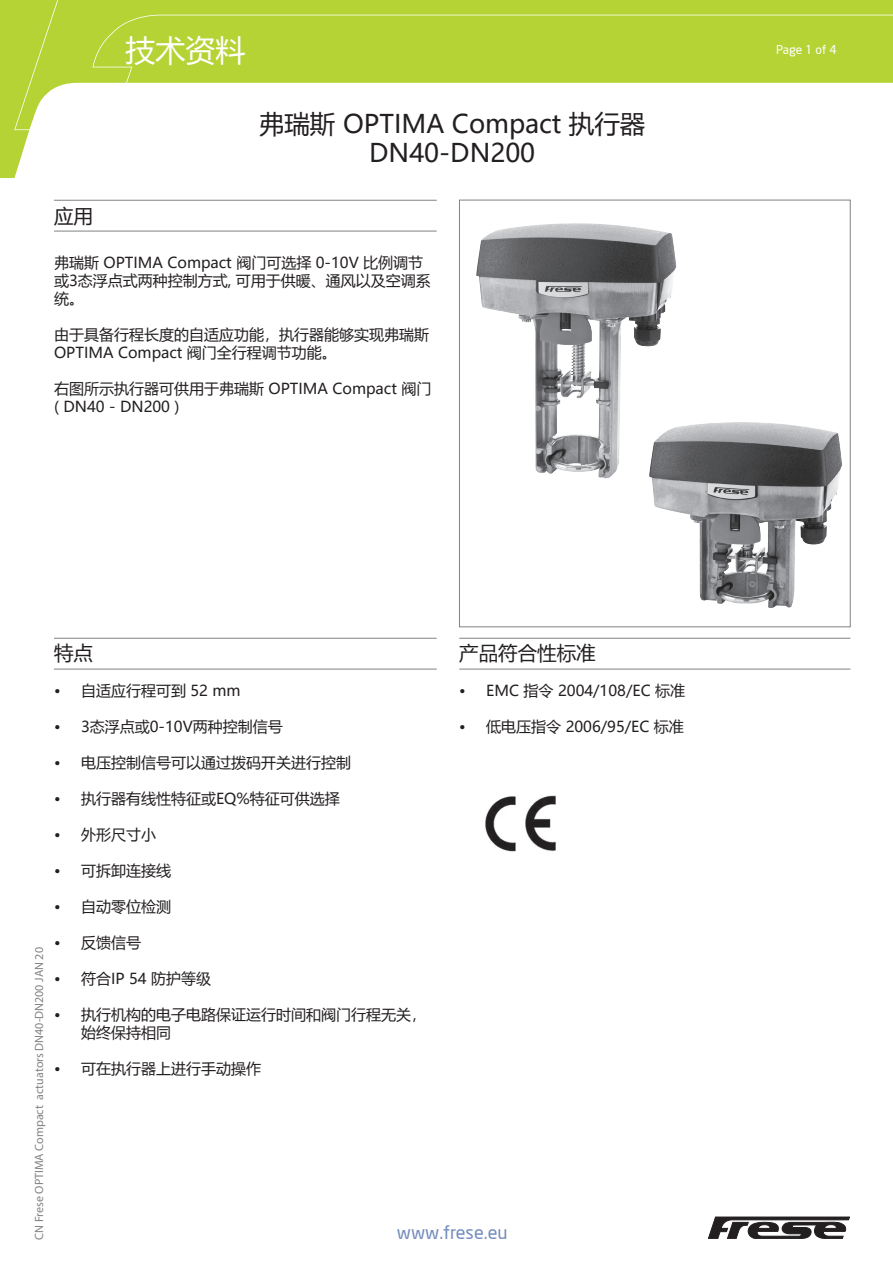
<style>
.page{position:relative;width:893px;height:1263px;background:#fff}
.page>*{position:absolute;margin:0;border:0;box-sizing:border-box;transform-origin:0 0}
.t1{font:30px "Microsoft Ya Hei";color:#fff}
.t2{font:25.5px/28.5px "Microsoft Ya Hei";color:#231f20;text-align:center}
.Tekniske_data_-_Mell{font:19.5px "Microsoft Ya Hei";color:#231f20}
.t3{font:18px "Neo Sans";color:#738cbd}
.Tekniske_data_-_Brød{font:15px/18px "Microsoft Ya Hei";color:#231f20}
.t4{font:12px "Myriad Pro";color:#808285}
.t5{font:12px "Neo Sans";letter-spacing:-.01em;color:#fff}
</style>
<div class="page">
<svg style="left:0;top:0;width:30px;height:177px;background:#bdd84b"></svg>
<svg style="left:14px;top:0;width:879px;height:130px;fill:#b5d334"></svg>
<svg style="left:708px;top:1217px;width:142px;height:22px"></svg>
<hr style="left:54px;top:231px;width:383px;height:1px;background:#808285">
<hr style="left:54px;top:200px;width:383px;height:1px;background:#808285">
<hr style="left:54px;top:669px;width:383px;height:1px;background:#808285">
<hr style="left:54px;top:638px;width:383px;height:1px;background:#808285">
<hr style="left:459px;top:669px;width:391px;height:1px;background:#808285">
<hr style="left:459px;top:638px;width:391px;height:1px;background:#808285">
<img style="left:485px;top:795px;width:71px;height:57px">
<img style="left:652px;top:422px;width:190px;height:186px">
<img style="left:476px;top:223px;width:185px;height:255px">
<h1 class="t1" style="left:125px;top:30px;width:122px">技术资料</h1>
<h2 class="t2" style="left:259px;top:109px;width:388px">弗瑞斯 OPTIMA Compact 执行器<br>DN40-DN200</h2>
<p class="Tekniske_data_-_Mell" style="left:54px;top:203px;width:40px">应用</p>
<p class="Tekniske_data_-_Brød" style="left:54px;top:253px;width:378px">弗瑞斯 OPTIMA Compact 阀门可选择 0-10V 比例调节或3态浮点式两种控制方式, 可用于供暖、通风以及空调系统。</p>
<p class="Tekniske_data_-_Brød" style="left:54px;top:325px;width:376px">由于具备行程长度的自适应功能，执行器能够实现弗瑞斯<br>OPTIMA Compact 阀门全行程调节功能。</p>
<p class="Tekniske_data_-_Brød" style="left:54px;top:379px;width:379px">右图所示执行器可供用于弗瑞斯 OPTIMA Compact 阀门( DN40 - DN200 )</p>
<p class="t4" style="left:32px;top:1239px;width:294px;rotate:-90deg">CN Frese OPTIMA Compact actuators DN40-DN200 JAN 20</p>
<p class="Tekniske_data_-_Mell" style="left:54px;top:640px;width:40px">特点</p>
<p class="Tekniske_data_-_Brød" style="left:54px;top:681px;width:188px">• 自适应行程可到 52 mm</p>
<p class="Tekniske_data_-_Brød" style="left:54px;top:717px;width:230px">• 3态浮点或0-10V两种控制信号</p>
<p class="Tekniske_data_-_Brød" style="left:54px;top:753px;width:298px">• 电压控制信号可以通过拨码开关进行控制</p>
<p class="Tekniske_data_-_Brød" style="left:54px;top:789px;width:287px">• 执行器有线性特征或EQ%特征可供选择</p>
<p class="Tekniske_data_-_Brød" style="left:54px;top:825px;width:103px">• 外形尺寸小</p>
<p class="Tekniske_data_-_Brød" style="left:54px;top:861px;width:118px">• 可拆卸连接线</p>
<p class="Tekniske_data_-_Brød" style="left:54px;top:897px;width:118px">• 自动零位检测</p>
<p class="Tekniske_data_-_Brød" style="left:54px;top:933px;width:88px">• 反馈信号</p>
<p class="Tekniske_data_-_Brød" style="left:54px;top:969px;width:159px">• 符合IP 54 防护等级</p>
<p class="Tekniske_data_-_Brød" style="left:81px;top:1005px;width:346px;text-indent:-27px">• 执行机构的电子电路保证运行时间和阀门行程无关，始终保持相同</p>
<p class="Tekniske_data_-_Brød" style="left:54px;top:1059px;width:208px">• 可在执行器上进行手动操作</p>
<p class="Tekniske_data_-_Mell" style="left:459px;top:640px;width:138px">产品符合性标准</p>
<p class="Tekniske_data_-_Brød" style="left:459px;top:681px;width:227px">• EMC 指令 2004/108/EC 标准</p>
<p class="Tekniske_data_-_Brød" style="left:459px;top:717px;width:226px">• 低电压指令 2006/95/EC 标准</p>
<p class="t3" style="left:397px;top:1222px;width:112px">www.frese.eu</p>
<p class="t5" style="left:776px;top:42px;width:62px">Page 1 of 4</p>
</div>
